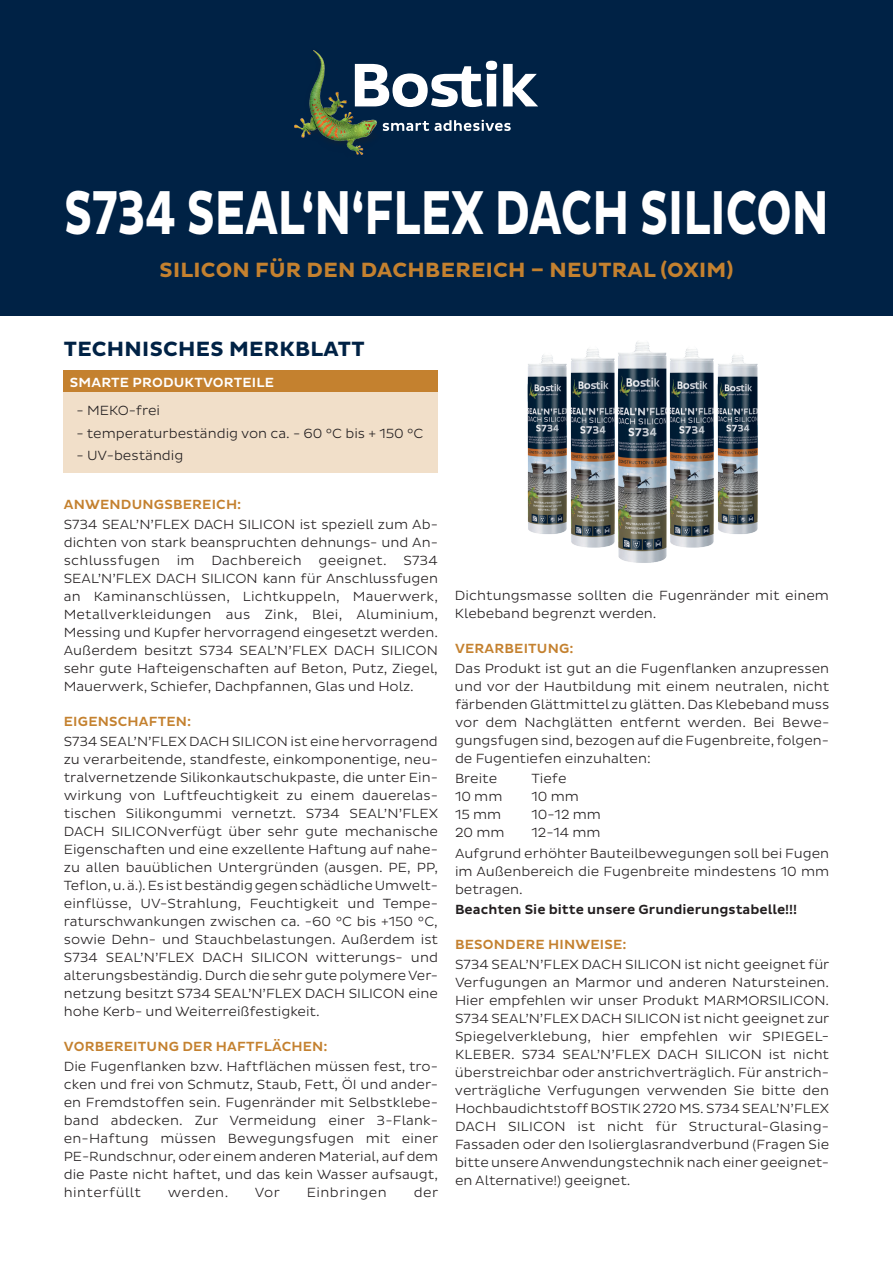
<style>
.page{position:relative;width:893px;height:1263px;background:#fff}
.page>*{position:absolute;margin:0;border:0;box-sizing:border-box;transform-origin:0 0}
.t1{font:700 63px "Bostik";color:#fff;scale:.71 1}
.t2{font:700 21px "Bostik";letter-spacing:.015em;color:#c4812f}
.t3{font:700 21px "Bostik";letter-spacing:.015em;color:#002245}
.t4{font:300 13.5px/18px "Bostik";color:#231f20;text-align:justify}
.t5{font:500 13.5px "Bostik";letter-spacing:.015em;color:#c4812f}
.t6{font:500 13.5px "Bostik";color:#231f20}
.t7{font:500 13.5px "Bostik";letter-spacing:.015em;color:#fff}
.t8{font:300 13.5px "Bostik";letter-spacing:.035em;color:#231f20}
</style>
<div class="page">
<div style="left:0;top:0;width:893px;height:316px;background:#002245"></div>
<img style="left:295px;top:51px;width:82px;height:103px">
<svg style="left:383px;top:121px;width:46px;height:10px"></svg>
<svg style="left:435px;top:120px;width:76px;height:11px"></svg>
<svg style="left:355px;top:61px;width:183px;height:46px"></svg>
<img style="left:527px;top:354px;width:40px;height:180px">
<img style="left:717px;top:355px;width:40px;height:179px">
<img style="left:669px;top:348px;width:45px;height:200px">
<img style="left:570px;top:348px;width:45px;height:200px">
<img style="left:617px;top:341px;width:50px;height:222px">
<div style="left:64px;top:370px;width:374px;height:23px;background:#c4812f"></div>
<div style="left:64px;top:393px;width:374px;height:80px;background:#f1dfc9"></div>
<h1 class="t1" style="left:64px;top:177px;width:1079px">S734 SEAL‘N‘FLEX DACH SILICON</h1>
<h2 class="t2" style="left:160px;top:257px;width:575px">SILICON FÜR DEN DACHBEREICH – NEUTRAL (OXIM)</h2>
<h2 class="t3" style="left:64px;top:337px;width:302px">TECHNISCHES MERKBLATT</h2>
<p class="t7" style="left:70px;top:374px;width:206px">SMARTE PRODUKTVORTEILE</p>
<p class="t4" style="left:77px;top:402px;width:85px">- MEKO-frei</p>
<p class="t4" style="left:77px;top:424px;width:349px">- temperaturbeständig von ca. - 60 °C bis + 150 °C</p>
<p class="t4" style="left:77px;top:447px;width:108px">- UV-beständig</p>
<p class="t5" style="left:64px;top:496px;width:179px">ANWENDUNGSBEREICH:</p>
<p class="t4" style="left:64px;top:515px;width:376px">S734 SEAL’N’FLEX DACH SILICON ist speziell zum Ab&shy;dichten von stark beanspruchten dehnungs- und An&shy;schlussfugen im Dachbereich geeignet. S734<br>SEAL’N’FLEX DACH SILICON kann für Anschlussfugen an Kaminanschlüssen, Lichtkuppeln, Mauerwerk, Metallverkleidungen aus Zink, Blei, Aluminium, Messing und Kupfer hervorragend eingesetzt werden.<br>Außerdem besitzt S734 SEAL’N’FLEX DACH SILICON sehr gute Hafteigenschaften auf Beton, Putz, Ziegel, Mauerwerk, Schiefer, Dachpfannen, Glas und Holz.</p>
<p class="t5" style="left:64px;top:713px;width:129px">EIGENSCHAFTEN:</p>
<p class="t4" style="left:64px;top:732px;width:376px">S734 SEAL’N’FLEX DACH SILICON ist eine hervorragend zu verarbeitende, standfeste, einkomponentige, neu&shy;tralvernetzende Silikonkautschukpaste, die unter Ein&shy;wirkung von Luftfeuchtigkeit zu einem dauerelas&shy;tischen Silikongummi vernetzt. S734 SEAL’N’FLEX DACH SILICONverfügt über sehr gute mechanische Eigenschaften und eine exzellente Haftung auf nahe&shy;zu allen bauüblichen Untergründen (ausgen. PE, PP, Teflon, u. ä.). Es ist beständig gegen schädliche Umwelt&shy;einflüsse, UV-Strahlung, Feuchtigkeit und Tempe&shy;raturschwankungen zwischen ca. -60 °C bis +150 °C, sowie Dehn- und Stauchbelastungen. Außerdem ist S734 SEAL’N’FLEX DACH SILICON witterungs- und alterungsbeständig. Durch die sehr gute polymere Ver&shy;netzung besitzt S734 SEAL’N’FLEX DACH SILICON eine hohe Kerb- und Weiterreißfestigkeit.</p>
<p class="t5" style="left:64px;top:1039px;width:265px">VORBEREITUNG DER HAFTFLÄCHEN:</p>
<p class="t4" style="left:64px;top:1057px;width:376px">Die Fugenflanken bzw. Haftflächen müssen fest, tro&shy;cken und frei von Schmutz, Staub, Fett, ÖI und ander&shy;en Fremdstoffen sein. Fugenränder mit Selbstklebe&shy;band abdecken. Zur Vermeidung einer 3-Flank&shy;en-Haftung müssen Bewegungsfugen mit einer PE-Rundschnur, oder einem anderen Material, auf dem die Paste nicht haftet, und das kein Wasser aufsaugt, hinterfüllt</p>
<p class="t4" style="left:168px;top:1183px;width:62px">werden.</p>
<p class="t4" style="left:255px;top:1183px;width:27px">Vor</p>
<p class="t8" style="left:307px;top:1185px;width:82px">Einbringen</p>
<p class="t4" style="left:414px;top:1183px;width:26px">der</p>
<p class="t4" style="left:455px;top:587px;width:375px">Dichtungsmasse sollten die Fugenränder mit einem<br>Klebeband begrenzt werden.</p>
<p class="t5" style="left:455px;top:641px;width:120px">VERARBEITUNG:</p>
<p class="t4" style="left:455px;top:660px;width:376px">Das Produkt ist gut an die Fugenflanken anzupressen und vor der Hautbildung mit einem neutralen, nicht färbenden Glättmittel zu glätten. Das Klebeband muss vor dem Nachglätten entfernt werden. Bei Bewe&shy;gungsfugen sind, bezogen auf die Fugenbreite, folgen&shy;de Fugentiefen einzuhalten:</p>
<p class="t4" style="left:455px;top:770px;width:44px">Breite</p>
<p class="t4" style="left:531px;top:770px;width:37px">Tiefe</p>
<p class="t4" style="left:455px;top:788px;width:49px">10 mm</p>
<p class="t4" style="left:531px;top:788px;width:49px">10 mm</p>
<p class="t4" style="left:455px;top:806px;width:48px">15 mm</p>
<p class="t4" style="left:531px;top:806px;width:71px">10-12 mm</p>
<p class="t4" style="left:455px;top:824px;width:51px">20 mm</p>
<p class="t4" style="left:455px;top:823px;width:376px;line-height:20.1px;text-indent:77px">12-14 mm<br>Aufgrund erhöhter Bauteilbewegungen soll bei Fugen</p>
<p class="t4" style="left:455px;top:862px;width:376px">im Außenbereich die Fugenbreite mindestens 10 mm betragen.</p>
<p class="t6" style="left:455px;top:901px;width:344px">Beachten Sie bitte unsere Grundierungstabelle!!!</p>
<p class="t5" style="left:455px;top:936px;width:173px">BESONDERE HINWEISE:</p>
<p class="t4" style="left:455px;top:955px;width:376px">S734 SEAL’N’FLEX DACH SILICON ist nicht geeignet für Verfugungen an Marmor und anderen Natursteinen.<br>Hier empfehlen wir unser Produkt MARMORSILICON.<br>S734 SEAL’N’FLEX DACH SILICON ist nicht geeignet zur Spiegelverklebung, hier empfehlen wir SPIEGEL-KLEBER. S734 SEAL’N’FLEX DACH SILICON ist nicht überstreichbar oder anstrichverträglich. Für anstrich&shy;verträgliche Verfugungen verwenden Sie bitte den Hochbaudichtstoff BOSTIK 2720 MS. S734 SEAL’N’FLEX DACH SILICON ist nicht für Structural-Glasing-Fassaden oder den Isolierglasrandverbund (Fragen Sie bitte unsere Anwendungstechnik nach einer geeignet&shy;en Alternative!) geeignet.</p>
</div>
